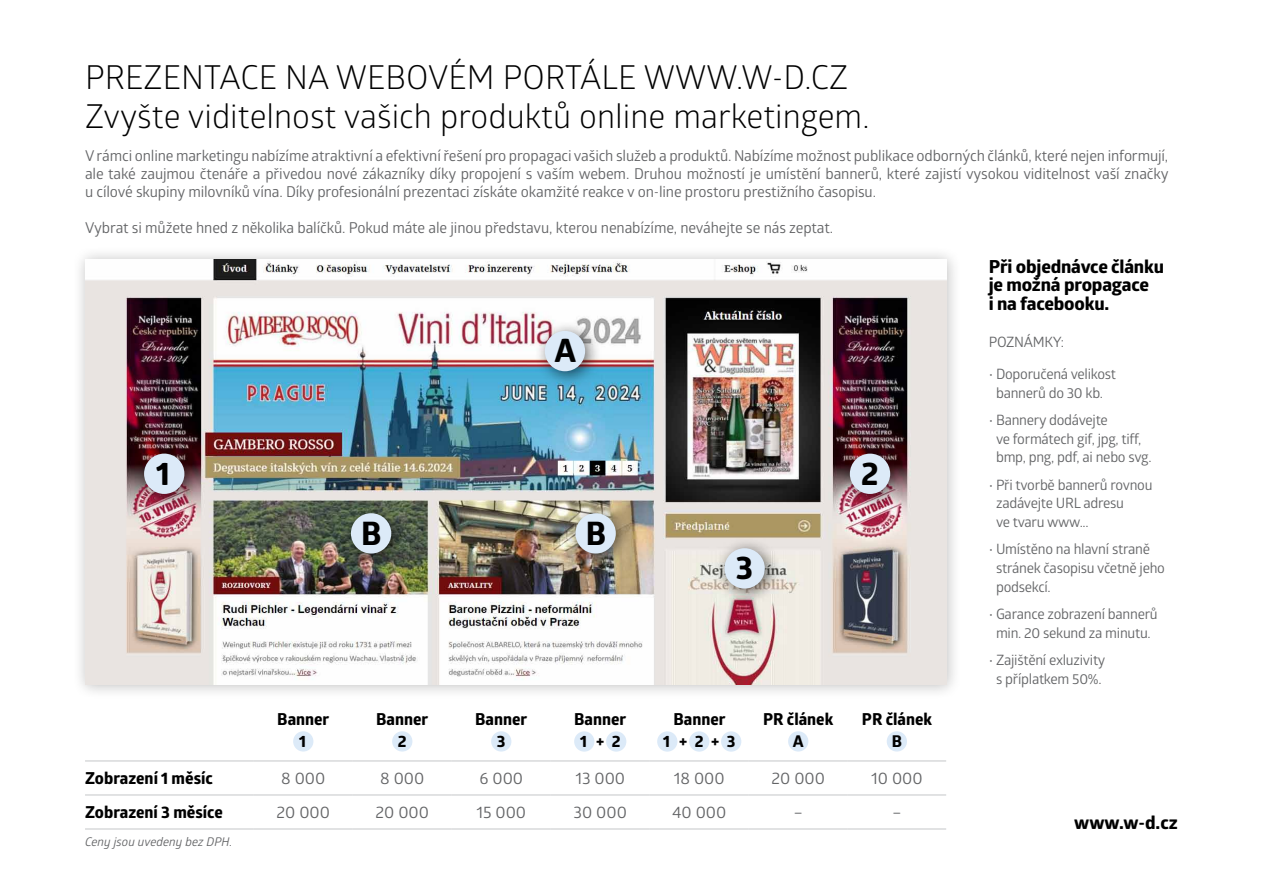
<style>
.page{position:relative;width:1263px;height:893px;background:#fff}
.page>*{position:absolute;margin:0;border:0;box-sizing:border-box;transform-origin:0 0}
.t1{font:33px/39.6px "Glober";color:#000}
.t2{font:700 32.4px "Globerx";color:#000}
.t3{font:700 18px/18.8px "Globerx";letter-spacing:-.01em;color:#000;scale:1.05 1}
.t4{font:700 16.5px "Globerx";color:#000}
.t5{font:16.5px "Glober";color:#636466}
.t6{font:700 16.2px "Globerx";color:#000}
.t7{font:15px/18px "Glober";letter-spacing:-.01em;color:#636466;text-align:justify}
.t8{font:14.25px/18.8px "Glober";letter-spacing:-.02em;color:#636466;text-align:center}
.t9{font:italic 12px "Glober";color:#636466}
.s1{font-size:18px}
</style>
<div class="page">
<hr style="left:85px;top:761px;width:169px;height:1px;background:#c4c6c8">
<hr style="left:254px;top:761px;width:99px;height:1px;background:#c4c6c8">
<hr style="left:353px;top:761px;width:99px;height:1px;background:#c4c6c8">
<hr style="left:452px;top:761px;width:99px;height:1px;background:#c4c6c8">
<hr style="left:551px;top:761px;width:99px;height:1px;background:#c4c6c8">
<hr style="left:650px;top:761px;width:99px;height:1px;background:#c4c6c8">
<hr style="left:749px;top:761px;width:99px;height:1px;background:#c4c6c8">
<hr style="left:848px;top:761px;width:98px;height:1px;background:#c4c6c8">
<hr style="left:85px;top:795px;width:169px;height:1px;background:#c4c6c8">
<hr style="left:254px;top:795px;width:99px;height:1px;background:#c4c6c8">
<hr style="left:353px;top:795px;width:99px;height:1px;background:#c4c6c8">
<hr style="left:452px;top:795px;width:99px;height:1px;background:#c4c6c8">
<hr style="left:551px;top:795px;width:99px;height:1px;background:#c4c6c8">
<hr style="left:650px;top:795px;width:99px;height:1px;background:#c4c6c8">
<hr style="left:749px;top:795px;width:99px;height:1px;background:#c4c6c8">
<hr style="left:848px;top:795px;width:98px;height:1px;background:#c4c6c8">
<hr style="left:85px;top:829px;width:169px;height:1px;background:#c4c6c8">
<hr style="left:254px;top:829px;width:99px;height:1px;background:#c4c6c8">
<hr style="left:353px;top:829px;width:99px;height:1px;background:#c4c6c8">
<hr style="left:452px;top:829px;width:99px;height:1px;background:#c4c6c8">
<hr style="left:551px;top:829px;width:99px;height:1px;background:#c4c6c8">
<hr style="left:650px;top:829px;width:99px;height:1px;background:#c4c6c8">
<hr style="left:749px;top:829px;width:99px;height:1px;background:#c4c6c8">
<hr style="left:848px;top:829px;width:98px;height:1px;background:#c4c6c8">
<div style="left:293px;top:731px;width:20px;height:20px;background:#dceaf8;border-radius:50%"></div>
<div style="left:392px;top:731px;width:20px;height:20px;background:#dceaf8;border-radius:50%"></div>
<div style="left:491px;top:731px;width:20px;height:20px;background:#dceaf8;border-radius:50%"></div>
<div style="left:574px;top:731px;width:20px;height:21px;background:#dceaf8;border-radius:50%"></div>
<div style="left:606px;top:731px;width:20px;height:21px;background:#dceaf8;border-radius:50%"></div>
<div style="left:657px;top:731px;width:20px;height:21px;background:#dceaf8;border-radius:50%"></div>
<div style="left:689px;top:731px;width:20px;height:21px;background:#dceaf8;border-radius:50%"></div>
<div style="left:721px;top:731px;width:20px;height:21px;background:#dceaf8;border-radius:50%"></div>
<div style="left:788px;top:731px;width:20px;height:20px;background:#dceaf8;border-radius:50%"></div>
<div style="left:887px;top:731px;width:20px;height:20px;background:#dceaf8;border-radius:50%"></div>
<div style="left:72px;top:246px;width:890px;height:454px;background:#000;opacity:.25"></div>
<img style="left:85px;top:259px;width:861px;height:425px">
<div style="left:133px;top:443px;width:68px;height:68px;background:#000;opacity:.6"></div>
<div style="left:144px;top:454px;width:40px;height:40px;background:#dceaf8;border-radius:50%"></div>
<div style="left:839px;top:443px;width:68px;height:68px;background:#000;opacity:.6"></div>
<div style="left:850px;top:454px;width:40px;height:40px;background:#dceaf8;border-radius:50%"></div>
<div style="left:714px;top:537px;width:68px;height:68px;background:#000;opacity:.6"></div>
<div style="left:724px;top:548px;width:41px;height:41px;background:#dceaf8;border-radius:50%"></div>
<div style="left:534px;top:320px;width:68px;height:68px;background:#000;opacity:.6"></div>
<div style="left:545px;top:331px;width:40px;height:40px;background:#dceaf8;border-radius:50%"></div>
<div style="left:340px;top:502px;width:68px;height:68px;background:#000;opacity:.6"></div>
<div style="left:351px;top:513px;width:40px;height:41px;background:#dceaf8;border-radius:50%"></div>
<div style="left:565px;top:502px;width:68px;height:68px;background:#000;opacity:.6"></div>
<div style="left:575px;top:513px;width:41px;height:41px;background:#dceaf8;border-radius:50%"></div>
<h1 class="t1" style="left:85px;top:55px;width:786px">PREZENTACE NA WEBOVÉM PORTÁLE WWW.W-D.CZ<br>Zvyšte viditelnost vašich produktů online marketingem.</h1>
<p class="t7" style="left:85px;top:146px;width:1085px">Vrámci online marketingu nabízíme atraktivní a efektivní řešení pro propagaci vašich služeb a produktů. Nabízíme možnost publikace odborných článků, které nejen informují, ale také zaujmou čtenáře a přivedou nové zákazníky díky propojení s vaším webem. Druhou možností je umístění bannerů, které zajistí vysokou viditelnost vaší značky u cílové skupiny milovníků vína. Díky profesionální prezentaci získáte okamžité reakce v on-line prostoru prestižního časopisu.</p>
<p class="t7" style="left:85px;top:218px;width:750px">Vybrat si můžete hned z několika balíčků. Pokud máte ale jinou představu, kterou nenabízíme, neváhejte se nás zeptat.</p>
<h2 class="t2" style="left:554px;top:327px;width:23px">A</h2>
<h2 class="t2" style="left:156px;top:450px;width:15px">1</h2>
<h2 class="t2" style="left:861px;top:450px;width:19px">2</h2>
<h2 class="t2" style="left:361px;top:510px;width:22px">B</h2>
<h2 class="t2" style="left:586px;top:510px;width:22px">B</h2>
<h2 class="t2" style="left:736px;top:544px;width:19px">3</h2>
<p class="t4" style="left:277px;top:707px;width:54px">Banner</p>
<p class="t6" style="left:299px;top:729px;width:8px">1</p>
<p class="t4" style="left:376px;top:707px;width:54px">Banner</p>
<p class="t6" style="left:398px;top:729px;width:10px">2</p>
<p class="t4" style="left:475px;top:707px;width:54px">Banner</p>
<p class="t6" style="left:497px;top:729px;width:10px">3</p>
<p class="t4" style="left:574px;top:707px;width:54px">Banner</p>
<p class="t6" style="left:580px;top:729px;width:42px">1 <span class="s1">+</span> 2</p>
<p class="t4" style="left:673px;top:707px;width:54px">Banner</p>
<p class="t6" style="left:663px;top:729px;width:74px">1 <span class="s1">+</span>2 <span class="s1">+</span>3</p>
<p class="t4" style="left:763px;top:707px;width:71px">PR článek</p>
<p class="t6" style="left:793px;top:729px;width:12px">A</p>
<p class="t4" style="left:862px;top:707px;width:71px">PR článek</p>
<p class="t6" style="left:892px;top:730px;width:12px">B</p>
<p class="t4" style="left:85px;top:766px;width:129px">Zobrazení 1 měsíc</p>
<p class="t5" style="left:281px;top:767px;width:46px">8 000</p>
<p class="t5" style="left:380px;top:767px;width:46px">8 000</p>
<p class="t5" style="left:479px;top:767px;width:45px">6 000</p>
<p class="t5" style="left:575px;top:767px;width:51px">13 000</p>
<p class="t5" style="left:674px;top:767px;width:52px">18 000</p>
<p class="t5" style="left:771px;top:767px;width:55px">20 000</p>
<p class="t5" style="left:871px;top:767px;width:53px">10 000</p>
<p class="t4" style="left:85px;top:800px;width:139px">Zobrazení 3 měsíce</p>
<p class="t5" style="left:276px;top:801px;width:55px">20 000</p>
<p class="t5" style="left:375px;top:801px;width:55px">20 000</p>
<p class="t5" style="left:476px;top:801px;width:51px">15 000</p>
<p class="t5" style="left:574px;top:801px;width:55px">30 000</p>
<p class="t5" style="left:672px;top:801px;width:56px">40 000</p>
<p class="t5" style="left:793px;top:801px;width:11px">–</p>
<p class="t5" style="left:892px;top:801px;width:11px">–</p>
<p class="t9" style="left:85px;top:833px;width:149px">Ceny jsou uvedeny bez DPH.</p>
<p class="t3" style="left:989px;top:257px;width:169px">Při objednávce článku je možná propagace<br>i na facebooku.</p>
<p class="t8" style="left:989px;top:332px;width:77px">POZNÁMKY:</p>
<p class="t8" style="left:989px;top:364px;width:129px">• Doporučená velikost bannerů do 30 kb.</p>
<p class="t8" style="left:996px;top:410px;width:157px;text-align:left;text-indent:-7px">• Bannery dodávejte<br>ve formátech gif, jpg, tiff, bmp, png, pdf, ai nebo svg.</p>
<p class="t8" style="left:996px;top:474px;width:158px;text-align:left;text-indent:-7px">• Při tvorbě bannerů rovnou zadávejte URL adresu<br>ve tvaru www...</p>
<p class="t8" style="left:996px;top:539px;width:170px;text-align:left;text-indent:-7px">• Umístěno na hlavní straně stránek časopisu včetně jeho podsekcí.</p>
<p class="t8" style="left:989px;top:604px;width:171px">• Garance zobrazení bannerů min. 20 sekund za minutu.</p>
<p class="t8" style="left:989px;top:650px;width:118px">• Zajištění exluzivity s příplatkem 50%.</p>
<p class="t3" style="left:1074px;top:813px;width:100px">www.w-d.cz</p>
</div>
